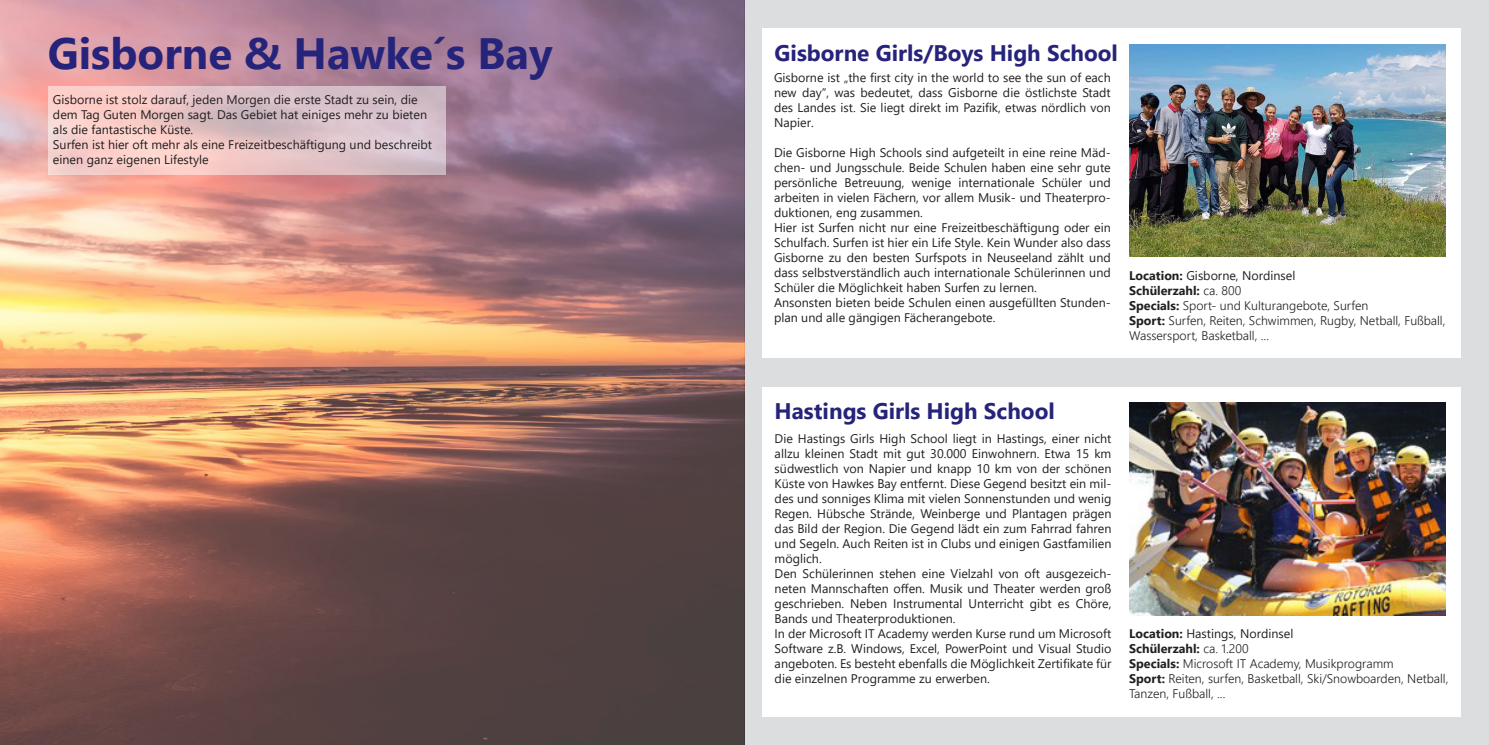
<style>
.page{position:relative;width:1489px;height:745px;background:#fff}
.page>*{position:absolute;margin:0;border:0;box-sizing:border-box;transform-origin:0 0}
.t1{font:700 43.75px "Segoe UI";color:#26237b}
.t2{font:700 22.5px "Segoe UI";color:#26237b}
.t3{font:12.5px/15px "Segoe UI";color:#231f20;text-align:justify}
.t4{font:300 12.5px/15px "Segoe UI";color:#231f20}
.t5{font:700 12.5px "Segoe UI";color:#231f20}
.s1{font-weight:700}
.s2{font-weight:300}
</style>
<div class="page">
<div style="left:744px;top:0;width:744px;height:744px;background:#dcdddf"></div>
<img style="left:0;top:0;width:744px;height:744px">
<svg style="left:48px;top:86px;width:397px;height:89px;background:#e5c5c8"></svg>
<div style="left:762px;top:28px;width:698px;height:330px;background:#fff"></div>
<img style="left:1129px;top:44px;width:315px;height:212px">
<div style="left:762px;top:386px;width:698px;height:330px;background:#fff"></div>
<img style="left:1129px;top:402px;width:315px;height:212px">
<p class="t1" style="left:48px;top:12px;width:506px">Gisborne &amp; Hawke´s Bay</p>
<p class="t3" style="left:53px;top:91px;width:375px;text-align:left">Gisborne ist stolz darauf, jeden Morgen die erste Stadt zu sein, die dem Tag Guten Morgen sagt. Das Gebiet hat einiges mehr zu bieten als die fantastische Küste.</p>
<p class="t3" style="left:53px;top:136px;width:380px">Surfen ist hier oft mehr als eine Freizeitbeschäftigung und beschreibt einen ganz eigenen Lifestyle</p>
<p class="t2" style="left:774px;top:31px;width:345px">Gisborne Girls/Boys High School</p>
<p class="t3" style="left:774px;top:69px;width:338px">Gisborne ist „the first city in the world to see the sun of each new day“, was bedeutet, dass Gisborne die östlichste Stadt des Landes ist. Sie liegt direkt im Pazifik, etwas nördlich von Napier.</p>
<p class="t3" style="left:774px;top:144px;width:338px">Die Gisborne High Schools sind aufgeteilt in eine reine Mäd&shy;chen- und Jungsschule. Beide Schulen haben eine sehr gute persönliche Betreuung, wenige internationale Schüler und arbeiten in vielen Fächern, vor allem Musik- und Theaterpro&shy;duktionen, eng zusammen.</p>
<p class="t3" style="left:774px;top:219px;width:338px">Hier ist Surfen nicht nur eine Freizeitbeschäftigung oder ein Schulfach. Surfen ist hier ein Life Style. Kein Wunder also dass Gisborne zu den besten Surfspots in Neuseeland zählt und dass selbstverständlich auch internationale Schülerinnen und Schüler die Möglichkeit haben Surfen zu lernen.</p>
<p class="t3" style="left:774px;top:294px;width:338px">Ansonsten bieten beide Schulen einen ausgefüllten Stunden&shy;plan und alle gängigen Fächerangebote.</p>
<p class="t3" style="left:1129px;top:267px;width:168px"><span class="s1">Location:</span> Gisborne, Nordinsel</p>
<p class="t5" style="left:1129px;top:278px;width:114px">Schülerzahl: <span class="s2">ca. 800</span></p>
<p class="t4" style="left:1129px;top:296px;width:241px"><span class="s1">Specials:</span> Sport- und Kulturangebote, Surfen</p>
<p class="t4" style="left:1129px;top:311px;width:318px"><span class="s1">Sport:</span> Surfen, Reiten, Schwimmen, Rugby, Netball, Fußball,<br>Wassersport, Basketball, ...</p>
<p class="t2" style="left:774px;top:389px;width:282px">Hastings Girls High School</p>
<p class="t3" style="left:774px;top:430px;width:338px">Die Hastings Girls High School liegt in Hastings, einer nicht allzu kleinen Stadt mit gut 30.000 Einwohnern. Etwa 15 km südwestlich von Napier und knapp 10 km von der schönen Küste von Hawkes Bay entfernt. Diese Gegend besitzt ein mil&shy;des und sonniges Klima mit vielen Sonnenstunden und wenig Regen. Hübsche Strände, Weinberge und Plantagen prägen das Bild der Region. Die Gegend lädt ein zum Fahrrad fahren und Segeln. Auch Reiten ist in Clubs und einigen Gastfamilien möglich.</p>
<p class="t3" style="left:774px;top:565px;width:338px">Den Schülerinnen stehen eine Vielzahl von oft ausgezeich&shy;neten Mannschaften offen. Musik und Theater werden groß geschrieben. Neben Instrumental Unterricht gibt es Chöre, Bands und Theaterproduktionen.</p>
<p class="t3" style="left:774px;top:625px;width:338px">In der Microsoft IT Academy werden Kurse rund um Microsoft Software z.B. Windows, Excel, PowerPoint und Visual Studio angeboten. Es besteht ebenfalls die Möglichkeit Zertifikate für die einzelnen Programme zu erwerben.</p>
<p class="t3" style="left:1129px;top:624px;width:166px"><span class="s1">Location:</span> Hastings, Nordinsel</p>
<p class="t5" style="left:1129px;top:636px;width:121px">Schülerzahl: <span class="s2">ca. 1.200</span></p>
<p class="t4" style="left:1129px;top:654px;width:266px"><span class="s1">Specials:</span> Microsoft IT Academy, Musikprogramm</p>
<p class="t4" style="left:1129px;top:669px;width:321px"><span class="s1">Sport:</span> Reiten, surfen, Basketball, Ski/Snowboarden, Netball,<br>Tanzen, Fußball, ...</p>
</div>
